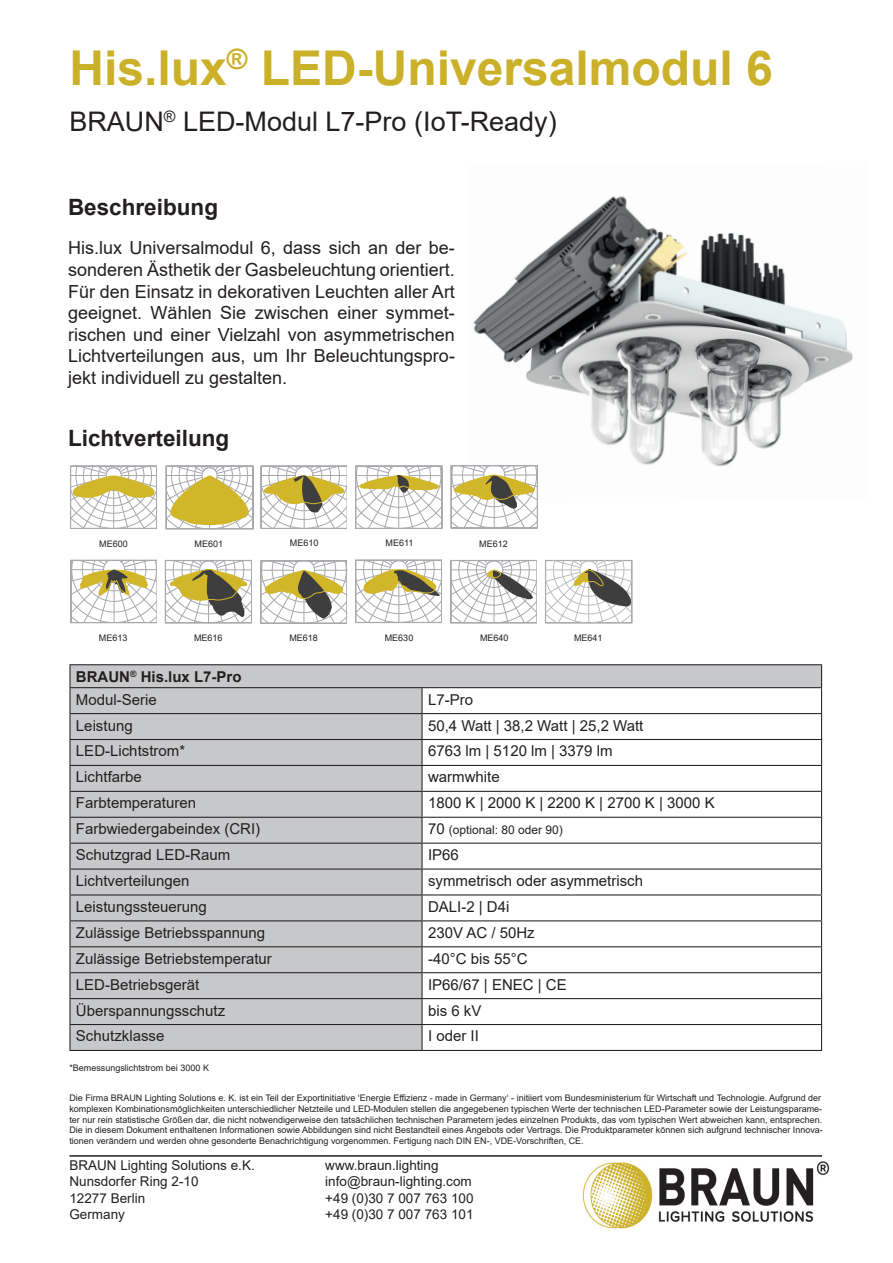
<style>
.page{position:relative;width:893px;height:1263px;background:#fff}
.page>*{position:absolute;margin:0;border:0;box-sizing:border-box;transform-origin:0 0}
.t1{font:700 48px "Arial";color:#cbb02a}
.t2{font:27px "Arial";color:#231f20}
.t3{font:700 22.5px "Arial";color:#231f20}
.t4{font:18px/21.6px "Arial";color:#231f20;text-align:justify}
.t5{font:15px "Arial";color:#231f20}
.t6{font:700 15px/23px "Arial";color:#231f20}
.t7{font:13.5px/16.2px "Arial";color:#231f20}
.t8{font:12px "Arial";color:#231f20}
.t9{font:9px/10.8px "Arial";color:#231f20}
.s1{font-weight:400}
.s2{font-size:15px}
</style>
<div class="page">
<hr style="left:69px;top:1155px;width:753px;height:2px;background:#231f20">
<img style="left:582px;top:1161px;width:247px;height:68px">
<img style="left:473px;top:196px;width:380px;height:271px">
<svg style="left:70px;top:665px;width:751px;height:385px;fill:#c7c8ca"></svg>
<hr style="left:69px;top:664px;width:353px;height:1px;background:#231f20">
<hr style="left:422px;top:664px;width:400px;height:1px;background:#231f20">
<hr style="left:69px;top:687px;width:353px;height:1px;background:#231f20">
<hr style="left:422px;top:687px;width:400px;height:1px;background:#231f20">
<hr style="left:421px;top:688px;width:2px;height:25px;background:#231f20">
<hr style="left:69px;top:713px;width:353px;height:1px;background:#231f20">
<hr style="left:422px;top:713px;width:400px;height:1px;background:#231f20">
<hr style="left:421px;top:714px;width:2px;height:25px;background:#231f20">
<hr style="left:69px;top:739px;width:353px;height:1px;background:#231f20">
<hr style="left:422px;top:739px;width:400px;height:1px;background:#231f20">
<hr style="left:421px;top:740px;width:2px;height:25px;background:#231f20">
<hr style="left:69px;top:765px;width:353px;height:1px;background:#231f20">
<hr style="left:422px;top:765px;width:400px;height:1px;background:#231f20">
<hr style="left:421px;top:766px;width:2px;height:25px;background:#231f20">
<hr style="left:69px;top:791px;width:353px;height:1px;background:#231f20">
<hr style="left:422px;top:791px;width:400px;height:1px;background:#231f20">
<hr style="left:421px;top:792px;width:2px;height:25px;background:#231f20">
<hr style="left:69px;top:817px;width:353px;height:1px;background:#231f20">
<hr style="left:422px;top:817px;width:400px;height:1px;background:#231f20">
<hr style="left:421px;top:818px;width:2px;height:25px;background:#231f20">
<hr style="left:69px;top:843px;width:353px;height:1px;background:#231f20">
<hr style="left:422px;top:843px;width:400px;height:1px;background:#231f20">
<hr style="left:421px;top:844px;width:2px;height:24px;background:#231f20">
<hr style="left:69px;top:868px;width:353px;height:1px;background:#231f20">
<hr style="left:422px;top:868px;width:400px;height:1px;background:#231f20">
<hr style="left:421px;top:869px;width:2px;height:25px;background:#231f20">
<hr style="left:69px;top:894px;width:353px;height:1px;background:#231f20">
<hr style="left:422px;top:894px;width:400px;height:1px;background:#231f20">
<hr style="left:421px;top:895px;width:2px;height:25px;background:#231f20">
<hr style="left:69px;top:920px;width:353px;height:1px;background:#231f20">
<hr style="left:422px;top:920px;width:400px;height:1px;background:#231f20">
<hr style="left:421px;top:921px;width:2px;height:25px;background:#231f20">
<hr style="left:69px;top:946px;width:353px;height:1px;background:#231f20">
<hr style="left:422px;top:946px;width:400px;height:1px;background:#231f20">
<hr style="left:421px;top:947px;width:2px;height:25px;background:#231f20">
<hr style="left:69px;top:972px;width:353px;height:1px;background:#231f20">
<hr style="left:422px;top:972px;width:400px;height:1px;background:#231f20">
<hr style="left:421px;top:973px;width:2px;height:25px;background:#231f20">
<hr style="left:69px;top:998px;width:353px;height:1px;background:#231f20">
<hr style="left:422px;top:998px;width:400px;height:1px;background:#231f20">
<hr style="left:421px;top:999px;width:2px;height:25px;background:#231f20">
<hr style="left:69px;top:1024px;width:353px;height:1px;background:#231f20">
<svg style="left:69px;top:665px;width:1px;height:385px"></svg>
<hr style="left:422px;top:1024px;width:400px;height:1px;background:#231f20">
<hr style="left:421px;top:1025px;width:2px;height:25px;background:#231f20">
<svg style="left:821px;top:665px;width:1px;height:385px"></svg>
<hr style="left:69px;top:1050px;width:353px;height:1px;background:#231f20">
<hr style="left:422px;top:1050px;width:400px;height:1px;background:#231f20">
<svg style="left:70px;top:465px;width:87px;height:64px"></svg>
<svg style="left:166px;top:465px;width:88px;height:65px"></svg>
<svg style="left:260px;top:465px;width:87px;height:64px"></svg>
<svg style="left:355px;top:465px;width:88px;height:64px"></svg>
<div style="left:451px;top:528px;width:87px;height:1px;border:1px solid #a8a9ad"></div>
<svg style="left:451px;top:465px;width:87px;height:63px"></svg>
<svg style="left:165px;top:560px;width:87px;height:64px"></svg>
<svg style="left:260px;top:560px;width:88px;height:64px"></svg>
<svg style="left:355px;top:559px;width:87px;height:64px"></svg>
<hr style="left:451px;top:623px;width:86px;height:1px;background:#a8a9ad">
<svg style="left:450px;top:560px;width:87px;height:63px"></svg>
<svg style="left:545px;top:559px;width:88px;height:65px"></svg>
<hr style="left:157px;top:560px;width:1px;height:63px;background:#a8a9ad">
<svg style="left:70px;top:559px;width:87px;height:64px"></svg>
<h1 class="t1" style="left:69px;top:34px;width:705px">His.lux<sup>®</sup> LED-Universalmodul 6</h1>
<h2 class="t2" style="left:69px;top:102px;width:489px">BRAUN<sup>®</sup> LED-Modul L7-Pro (IoT-Ready)</h2>
<h3 class="t3" style="left:68px;top:191px;width:152px">Beschreibung</h3>
<p class="t4" style="left:68px;top:237px;width:388px">His.lux Universalmodul 6, dass sich an der be&shy;sonderen Ästhetik der Gasbeleuchtung orientiert.<br>Für den Einsatz in dekorativen Leuchten aller Art geeignet. Wählen Sie zwischen einer symmet&shy;rischen und einer Vielzahl von asymmetrischen Lichtverteilungen aus, um Ihr Beleuchtungspro&shy;jekt individuell zu gestalten.</p>
<h3 class="t3" style="left:68px;top:422px;width:163px">Lichtverteilung</h3>
<p class="t9" style="left:99px;top:538px;width:30px">ME600</p>
<p class="t9" style="left:195px;top:538px;width:30px">ME601</p>
<p class="t9" style="left:290px;top:538px;width:30px">ME610</p>
<p class="t9" style="left:386px;top:538px;width:29px">ME611</p>
<p class="t9" style="left:479px;top:538px;width:30px">ME612</p>
<p class="t9" style="left:99px;top:633px;width:30px">ME613</p>
<p class="t9" style="left:194px;top:632px;width:30px">ME616</p>
<p class="t9" style="left:289px;top:632px;width:30px">ME618</p>
<p class="t9" style="left:385px;top:632px;width:30px">ME630</p>
<p class="t9" style="left:480px;top:632px;width:30px">ME640</p>
<p class="t9" style="left:574px;top:632px;width:30px">ME641</p>
<h3 class="t6" style="left:76px;top:665px;width:167px">BRAUN<sup>®</sup> His.lux L7-Pro<br><span class="s1">Modul-Serie</span></h3>
<h3 class="t5" style="left:428px;top:689px;width:47px">L7-Pro</h3>
<h3 class="t5" style="left:76px;top:715px;width:58px">Leistung</h3>
<h3 class="t5" style="left:428px;top:715px;width:217px">50,4 Watt | 38,2 Watt | 25,2 Watt</h3>
<h3 class="t5" style="left:76px;top:741px;width:111px">LED-Lichtstrom*</h3>
<h3 class="t5" style="left:428px;top:741px;width:186px">6763 lm | 5120 lm | 3379 lm</h3>
<h3 class="t5" style="left:76px;top:767px;width:67px">Lichtfarbe</h3>
<h3 class="t5" style="left:428px;top:767px;width:73px">warmwhite</h3>
<h3 class="t5" style="left:76px;top:793px;width:122px">Farbtemperaturen</h3>
<h3 class="t5" style="left:428px;top:793px;width:288px">1800 K | 2000 K | 2200 K | 2700 K | 3000 K</h3>
<h3 class="t5" style="left:76px;top:818px;width:186px">Farbwiedergabeindex (CRI)</h3>
<h3 class="t8" style="left:428px;top:822px;width:136px"><span class="s2">70</span> (optional: 80 oder 90)</h3>
<h3 class="t5" style="left:76px;top:844px;width:156px">Schutzgrad LED-Raum</h3>
<h3 class="t5" style="left:428px;top:844px;width:32px">IP66</h3>
<h3 class="t5" style="left:76px;top:870px;width:115px">Lichtverteilungen</h3>
<h3 class="t5" style="left:428px;top:870px;width:217px">symmetrisch oder asymmetrisch</h3>
<h3 class="t5" style="left:76px;top:896px;width:132px">Leistungssteuerung</h3>
<h3 class="t5" style="left:428px;top:896px;width:83px">DALI-2 | D4i</h3>
<h3 class="t5" style="left:76px;top:922px;width:191px">Zulässige Betriebsspannung</h3>
<h3 class="t5" style="left:428px;top:922px;width:108px">230V AC / 50Hz</h3>
<h3 class="t5" style="left:76px;top:948px;width:197px">Zulässige Betriebstemperatur</h3>
<h3 class="t5" style="left:428px;top:948px;width:101px">-40°C bis 55°C</h3>
<h3 class="t5" style="left:76px;top:974px;width:125px">LED-Betriebsgerät</h3>
<h3 class="t5" style="left:428px;top:974px;width:140px">IP66/67 | ENEC | CE</h3>
<h3 class="t5" style="left:76px;top:1000px;width:151px">Überspannungsschutz</h3>
<h3 class="t5" style="left:428px;top:1000px;width:55px">bis 6 kV</h3>
<h3 class="t5" style="left:76px;top:1026px;width:90px">Schutzklasse</h3>
<h3 class="t5" style="left:428px;top:1026px;width:52px">I oder II</h3>
<p class="t9" style="left:69px;top:1062px;width:141px">*Bemessungslichtstrom bei 3000 K</p>
<p class="t9" style="left:69px;top:1092px;width:755px">Die Firma BRAUN Lighting Solutions e. K. ist ein Teil der Exportinitiative ‘Energie Effizienz - made in Germany‘ - initiiert vom Bundesministerium für Wirtschaft und Technologie. Aufgrund der komplexen Kombinationsmöglichkeiten unterschiedlicher Netzteile und LED-Modulen stellen die angegebenen typischen Werte der technischen LED-Parameter sowie der Leistungsparame&shy;ter nur rein statistische Größen dar, die nicht notwendigerweise den tatsächlichen technischen Parametern jedes einzelnen Produkts, das vom typischen Wert abweichen kann, entsprechen.<br>Die in diesem Dokument enthaltenen Informationen sowie Abbildungen sind nicht Bestandteil eines Angebots oder Vertrags. Die Produktparameter können sich aufgrund technischer Innova&shy;tionen verändern und werden ohne gesonderte Benachrichtigung vorgenommen. Fertigung nach DIN EN-, VDE-Vorschriften, CE.</p>
<h3 class="t7" style="left:69px;top:1157px;width:187px">BRAUN Lighting Solutions e.K.<br>Nunsdorfer Ring 2-10<br>12277 Berlin<br>Germany</h3>
<h3 class="t7" style="left:325px;top:1157px;width:150px">www.braun.lighting info@braun-lighting.com +49 (0)30 7 007 763 100 +49 (0)30 7 007 763 101</h3>
</div>
